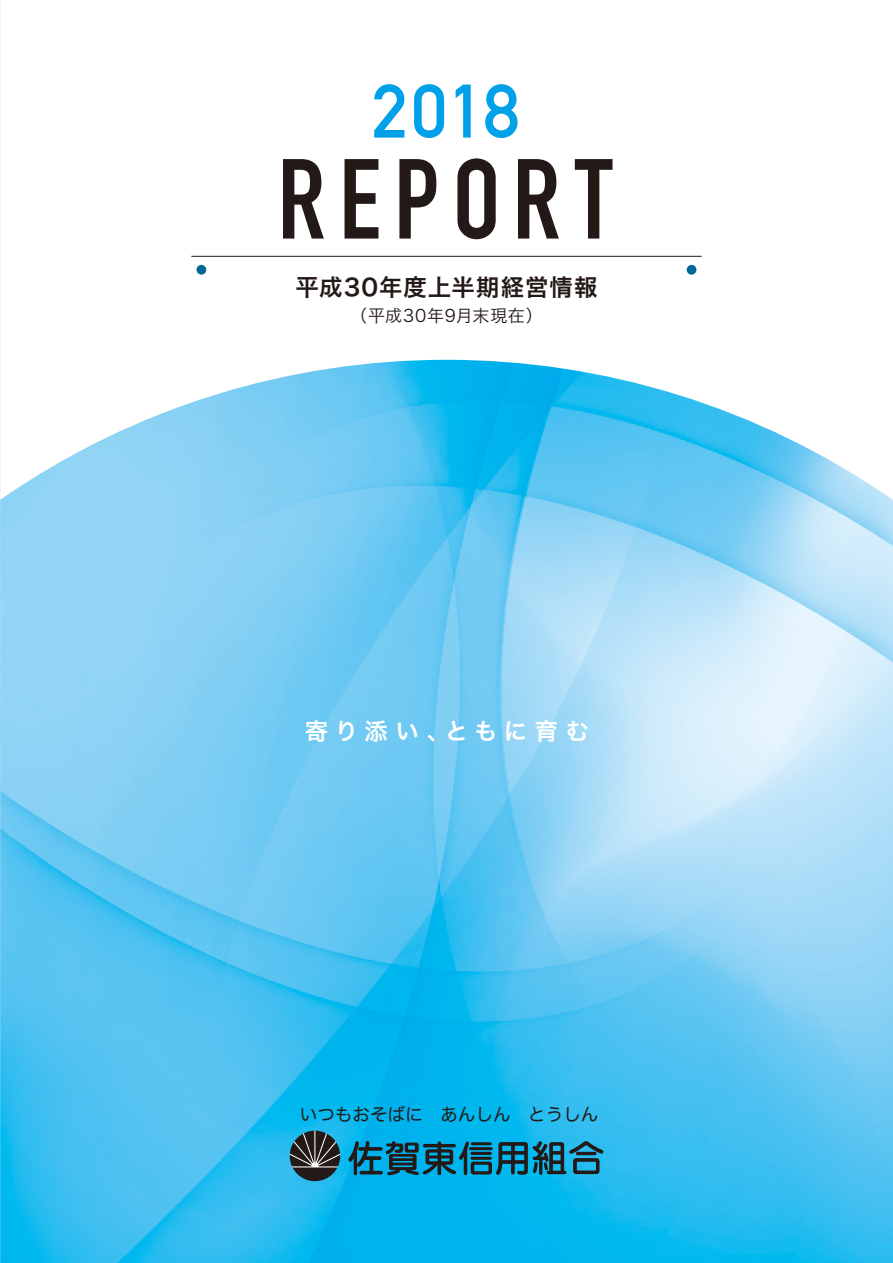
<style>
.page{position:relative;width:893px;height:1263px;background:#fff}
.page>*{position:absolute;margin:0;border:0;box-sizing:border-box;transform-origin:0 0}
.t1{font:700 111.6px "DIN Condensed";letter-spacing:.12em;color:#231916}
.t2{font:700 74.4px "DIN Alternate";color:#00a1e9}
.t3{font:23.4px "Hira Kaku Pro W6";letter-spacing:.045em;color:#231916}
.t4{font:23.4px "Hira Kaku Pro W6";letter-spacing:.285em;color:#fff}
.t5{font:17.55px "Hira Maru Std W4";color:#231916}
.t6{font:16.95px "Hira Kaku Pro W3";letter-spacing:.03em;color:#231916}
</style>
<div class="page">
<img style="left:0;top:360px;width:893px;height:903px">
<hr style="left:191px;top:256px;width:511px;height:1px;background:#231916">
<div style="left:197px;top:265px;width:9px;height:10px;background:#006896;border-radius:50%"></div>
<div style="left:687px;top:265px;width:9px;height:10px;background:#006896;border-radius:50%"></div>
<div style="left:290px;top:1131px;width:50px;height:50px;background:#231916;border-radius:50%"></div>
<svg style="left:290px;top:1130px;width:50px;height:37px"></svg>
<svg style="left:348px;top:1141px;width:255px;height:34px;background:#146d8a"></svg>
<h2 class="t2" style="left:372px;top:55px;width:149px">2018</h2>
<h1 class="t1" style="left:278px;top:124px;width:336px">REPORT</h1>
<h3 class="t3" style="left:295px;top:266px;width:304px">平成30年度上半期経営情報</h3>
<p class="t6" style="left:350px;top:301px;width:194px">（平成30年9月末現在(</p>
<h3 class="t4" style="left:305px;top:710px;width:147px">寄り添い、</h3>
<h3 class="t4" style="left:445px;top:710px;width:146px">ともに育む</h3>
<p class="t5" style="left:300px;top:1101px;width:300px">いつもおそばに　あんしん　とうしん</p>
</div>
